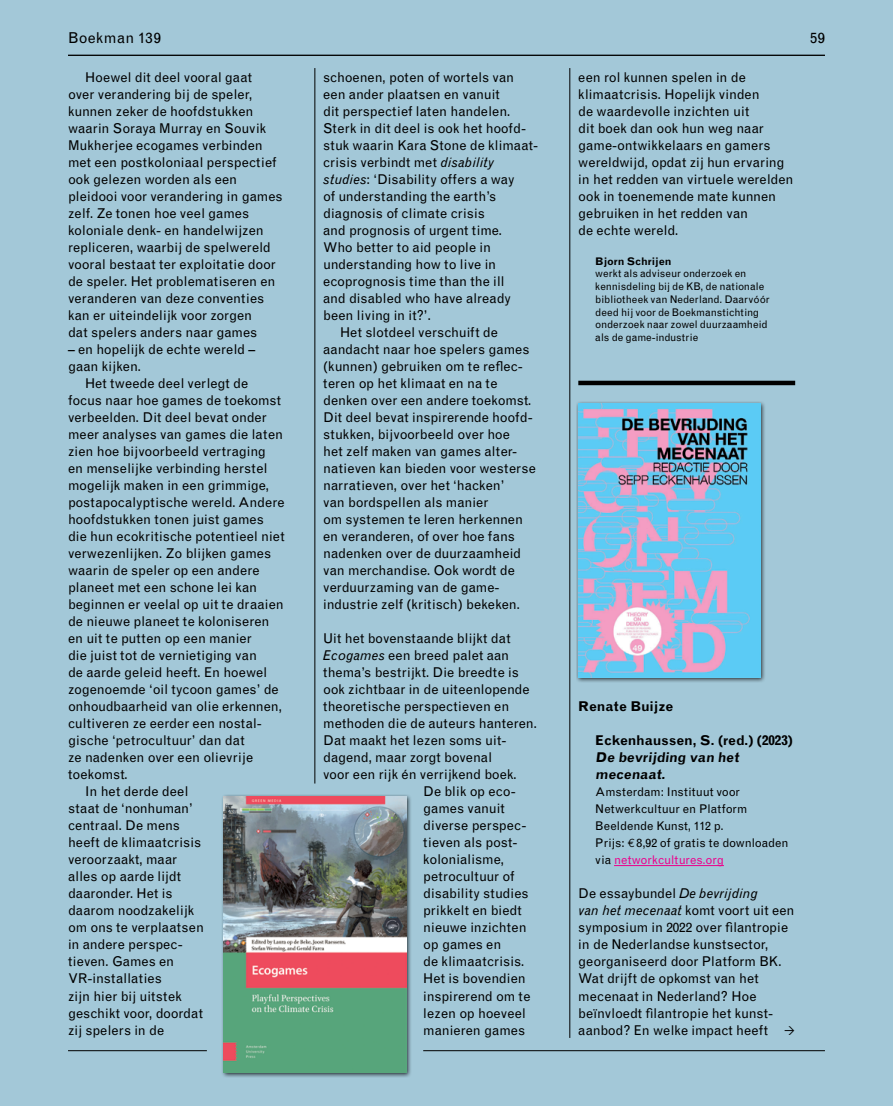
<style>
.page{position:relative;width:893px;height:1106px;background:#a3c8d8}
.page>*{position:absolute;margin:0;border:0;box-sizing:border-box;transform-origin:0 0}
.t1{font:15px "Grotesque";letter-spacing:.025em;color:#000}
.Boeken_GrotMT_reg9{font:13.5px/17px "Grotesque";color:#000}
.Boeken_titel-schrijv{font:700 13.5px/17px "Grotesque";color:#000}
.Boeken_auteur{font:700 13.5px "Grotesque";letter-spacing:-.005em;color:#000}
.Boeken_uitgever{font:12px/17px "Grotesque";color:#000}
.beeldbijschrift{font:10.5px/12.8px "Grotesque";color:#000}
.beeldbijschrift-2{font:700 10.5px "Grotesque";color:#000}
.s1{font-style:italic}
.s2{font-family:"Euro Mono"}
.s3{color:#ec008c}
</style>
<div class="page">
<hr style="left:578px;top:381px;width:217px;height:4px;background:#000">
<hr style="left:614px;top:865px;width:110px;height:1px;background:#ec008c">
<hr style="left:315px;top:68px;width:1px;height:715px;background:#000">
<hr style="left:423px;top:1050px;width:402px;height:1px;background:#000">
<hr style="left:68px;top:1050px;width:139px;height:1px;background:#000">
<hr style="left:68px;top:55px;width:757px;height:1px;background:#000">
<hr style="left:570px;top:68px;width:1px;height:969px;background:#000">
<div style="left:222px;top:794px;width:190px;height:283px;background:#000;opacity:.75"></div>
<img style="left:224px;top:796px;width:182px;height:276px">
<div style="left:576px;top:401px;width:190px;height:282px;background:#000;opacity:.75"></div>
<img style="left:578px;top:404px;width:183px;height:273px">
<p class="t1" style="left:68px;top:29px;width:94px">Boekman 139</p>
<p class="t1" style="left:810px;top:29px;width:16px">59</p>
<p class="Boeken_GrotMT_reg9" style="left:323px;top:69px;width:217px">schoenen, poten of wortels van een ander plaatsen en vanuit<br>dit perspectief laten handelen.<br>Sterk in dit deel is ook het hoofd&shy;stuk waarin Kara Stone de klimaat&shy;crisis verbindt met <span class="s1">disability studies</span>: ‘Disability offers a way<br>of understanding the earth’s diagnosis of climate crisis<br>and prognosis of urgent time.<br>Who better to aid people in understanding how to live in ecoprognosis time than the ill<br>and disabled who have already been living in it?’.</p>
<p class="Boeken_GrotMT_reg9" style="left:323px;top:324px;width:214px;text-indent:17px">Het slotdeel verschuift de aandacht naar hoe spelers games (kunnen) gebruiken om te reflec&shy;teren op het klimaat en na te denken over een andere toekomst.<br>Dit deel bevat inspirerende hoofd&shy;stukken, bijvoorbeeld over hoe<br>het zelf maken van games alter&shy;natieven kan bieden voor westerse narratieven, over het ‘hacken’<br>van bordspellen als manier<br>om systemen te leren herkennen en veranderen, of over hoe fans nadenken over de duurzaamheid van merchandise. Ook wordt de verduurzaming van de game&shy;industrie zelf (kritisch) bekeken.</p>
<p class="Boeken_GrotMT_reg9" style="left:323px;top:630px;width:189px">Uit het bovenstaande blijkt dat</p>
<p class="Boeken_GrotMT_reg9" style="left:323px;top:647px;width:188px"><span class="s1">Ecogames</span> een breed palet aan</p>
<p class="Boeken_GrotMT_reg9" style="left:323px;top:664px;width:197px">thema’s bestrijkt. Die breedte is</p>
<p class="Boeken_GrotMT_reg9" style="left:323px;top:681px;width:208px">ook zichtbaar in de uiteenlopende</p>
<p class="Boeken_GrotMT_reg9" style="left:323px;top:698px;width:188px">theoretische perspectieven en</p>
<p class="Boeken_GrotMT_reg9" style="left:323px;top:715px;width:215px">methoden die de auteurs hanteren.</p>
<p class="Boeken_GrotMT_reg9" style="left:323px;top:732px;width:185px">Dat maakt het lezen soms uit-</p>
<p class="Boeken_GrotMT_reg9" style="left:323px;top:749px;width:170px">dagend, maar zorgt bovenal</p>
<p class="Boeken_GrotMT_reg9" style="left:323px;top:766px;width:195px">voor een rijk én verrijkend boek.</p>
<p class="Boeken_GrotMT_reg9" style="left:423px;top:783px;width:94px">De blik op eco-</p>
<p class="Boeken_GrotMT_reg9" style="left:423px;top:800px;width:83px">games vanuit</p>
<p class="Boeken_GrotMT_reg9" style="left:423px;top:817px;width:105px">diverse perspec-</p>
<p class="Boeken_GrotMT_reg9" style="left:423px;top:834px;width:96px">tieven als post-</p>
<p class="Boeken_GrotMT_reg9" style="left:423px;top:851px;width:82px">kolonialisme,</p>
<p class="Boeken_GrotMT_reg9" style="left:423px;top:868px;width:93px">petrocultuur of</p>
<p class="Boeken_GrotMT_reg9" style="left:423px;top:885px;width:107px">disability studies</p>
<p class="Boeken_GrotMT_reg9" style="left:423px;top:902px;width:100px">prikkelt en biedt</p>
<p class="Boeken_GrotMT_reg9" style="left:423px;top:919px;width:105px">nieuwe inzichten</p>
<p class="Boeken_GrotMT_reg9" style="left:423px;top:936px;width:80px">op games en</p>
<p class="Boeken_GrotMT_reg9" style="left:423px;top:953px;width:103px">de klimaatcrisis.</p>
<p class="Boeken_GrotMT_reg9" style="left:423px;top:970px;width:104px">Het is bovendien</p>
<p class="Boeken_GrotMT_reg9" style="left:423px;top:987px;width:109px">inspirerend om te</p>
<p class="Boeken_GrotMT_reg9" style="left:423px;top:1004px;width:104px">lezen op hoeveel</p>
<p class="Boeken_GrotMT_reg9" style="left:423px;top:1021px;width:104px">manieren games</p>
<p class="t1" style="left:154px;top:29px;width:9px">8</p>
<p class="Boeken_GrotMT_reg9" style="left:578px;top:69px;width:217px">een rol kunnen spelen in de klimaatcrisis. Hopelijk vinden<br>de waardevolle inzichten uit<br>dit boek dan ook hun weg naar game-ontwikkelaars en gamers wereldwijd, opdat zij hun ervaring in het redden van virtuele werelden ook in toenemende mate kunnen gebruiken in het redden van<br>de echte wereld.</p>
<p class="beeldbijschrift-2" style="left:595px;top:255px;width:78px">Bjorn Schrijen</p>
<p class="beeldbijschrift" style="left:595px;top:267px;width:176px">werkt als adviseur onderzoek en kennisdeling bij de KB, de nationale bibliotheek van Nederland. Daarvóór deed hij voor de Boekmanstichting onderzoek naar zowel duurzaamheid als de game-industrie</p>
<p class="Boeken_GrotMT_reg9" style="left:68px;top:69px;width:216px;text-indent:17px">Hoewel dit deel vooral gaat<br>over verandering bij de speler, kunnen zeker de hoofdstukken waarin Soraya Murray en Souvik<br>Mukherjee ecogames verbinden met een postkoloniaal perspectief ook gelezen worden als een pleidooi voor verandering in games zelf. Ze tonen hoe veel games koloniale denk- en handelwijzen repliceren, waarbij de spelwereld vooral bestaat ter exploitatie door de speler. Het problematiseren en veranderen van deze conventies kan er uiteindelijk voor zorgen<br>dat spelers anders naar games</p>
<p class="Boeken_GrotMT_reg9" style="left:68px;top:341px;width:189px">– en hopelijk de echte wereld – gaan kijken.</p>
<p class="Boeken_GrotMT_reg9" style="left:68px;top:375px;width:218px;text-indent:17px">Het tweede deel verlegt de focus naar hoe games de toekomst verbeelden. Dit deel bevat onder meer analyses van games die laten zien hoe bijvoorbeeld vertraging<br>en menselijke verbinding herstel mogelijk maken in een grimmige, postapocalyptische wereld. Andere hoofdstukken tonen juist games die hun ecokritische potentieel niet verwezenlijken. Zo blijken games waarin de speler op een andere planeet met een schone lei kan beginnen er veelal op uit te draaien de nieuwe planeet te koloniseren en uit te putten op een manier<br>die juist tot de vernietiging van<br>de aarde geleid heeft. En hoewel zogenoemde ‘oil tycoon games’ de onhoudbaarheid van olie erkennen, cultiveren ze eerder een nostal&shy;gische ‘petrocultuur’ dan dat<br>ze nadenken over een olievrije toekomst.</p>
<p class="Boeken_GrotMT_reg9" style="left:68px;top:783px;width:138px;text-indent:17px">In het derde deel staat de ‘nonhuman’ centraal. De mens heeft de klimaatcrisis veroorzaakt, maar alles op aarde lijdt daaronder. Het is daarom noodzakelijk om ons te verplaatsen in andere perspec&shy;tieven. Games en<br>VR-installaties<br>zijn hier bij uitstek geschikt voor, doordat zij spelers in de</p>
<p class="Boeken_auteur" style="left:578px;top:698px;width:97px">Renate Buijze</p>
<p class="Boeken_titel-schrijv" style="left:595px;top:732px;width:199px">Eckenhaussen, S. (red.) (2023)</p>
<p class="Boeken_titel-schrijv" style="left:595px;top:749px;width:147px">De bevrijding van het mecenaat.</p>
<p class="Boeken_uitgever" style="left:595px;top:783px;width:154px">Amsterdam: Instituut voor<br>Netwerkcultuur en Platform<br>Beeldende Kunst, 112 p.</p>
<p class="Boeken_uitgever" style="left:595px;top:834px;width:195px">Prijs: <span class="s2">€</span> 8,92 of gratis te downloaden via <span class="s3">networkcultures.org</span></p>
<p class="Boeken_GrotMT_reg9" style="left:578px;top:885px;width:218px">De essaybundel <span class="s1">De bevrijding<br>van het mecenaat</span> komt voort uit een symposium in 2022 over filantropie in de Nederlandse kunstsector, georganiseerd door Platform BK.<br>Wat drijft de opkomst van het mecenaat in Nederland? Hoe beïnvloedt filantropie het kunst&shy;aanbod? En welke impact heeft</p>
</div>
